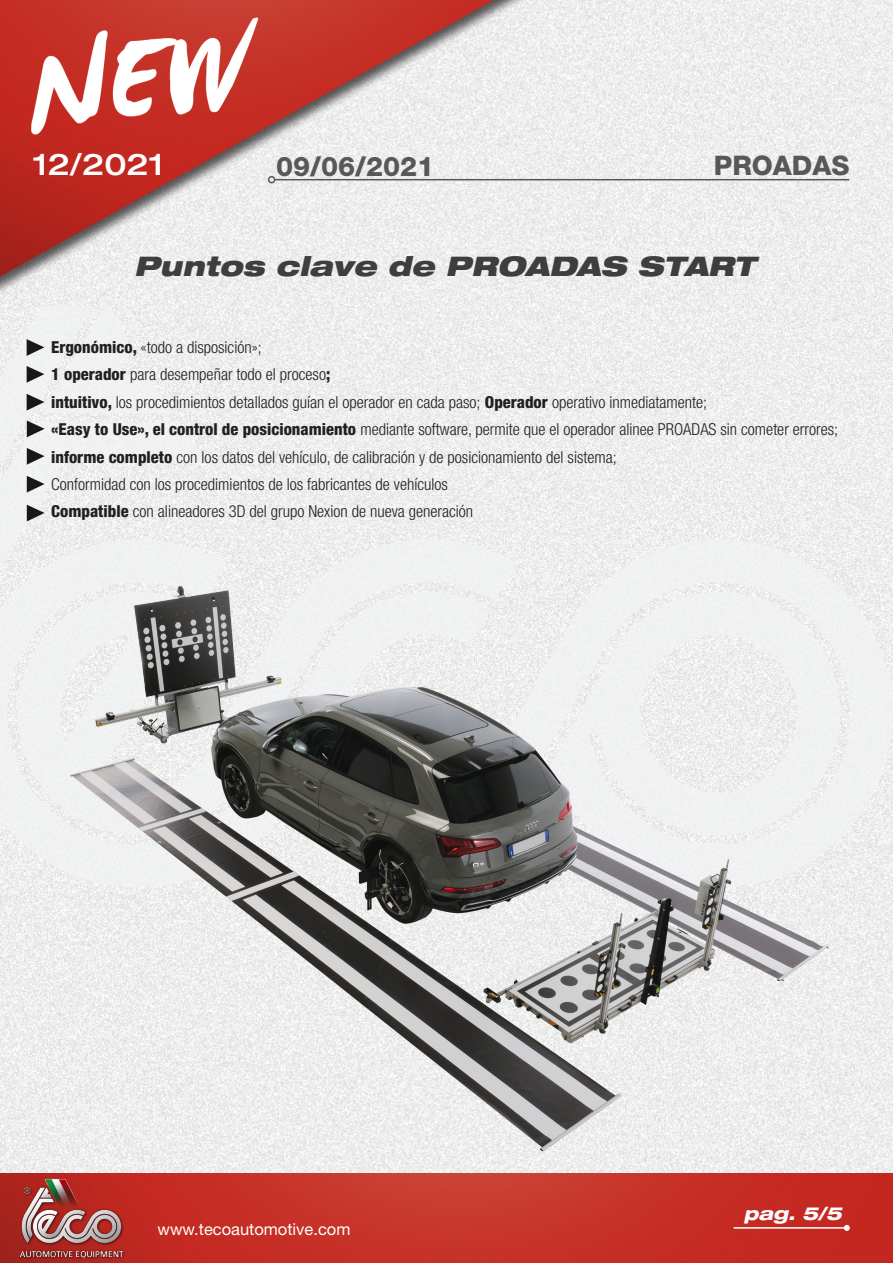
<style>
.page{position:relative;width:893px;height:1263px;background:#fff}
.page>*{position:absolute;margin:0;border:0;box-sizing:border-box;transform-origin:0 0}
.t1{font:500 expanded 30px "Helvetica Neue LT Std";color:#fff}
.t2{font:italic 900 expanded 27px "Helvetica Neue LT Std";color:#3e3e3f}
.t3{font:800 27px "Helvetica Neue LT Std";color:#57585a}
.t4{font:800 27px "Helvetica Neue LT Std";color:#57585a}
.t5{font:italic 800 expanded 18px "Helvetica Neue LT Std";color:#fff}
.t6{font:300 condensed 16.5px/27.3px "Helvetica Neue LT Std";color:#231f20}
.t7{font:16.5px "Helvetica Neue LT Std";color:#fff}
.s1{font-weight:800}
</style>
<div class="page">
<img style="left:0;top:888px;width:893px;height:285px">
<img style="left:0;top:1173px;width:893px;height:90px">
<img style="left:18px;top:1176px;width:155px;height:83px">
<hr style="left:733px;top:1227px;width:114px;height:2px;background:#fff">
<svg style="left:844px;top:1225px;width:6px;height:6px"></svg>
<svg style="left:0;top:415px;width:893px;height:473px;fill:#eff0f0"></svg>
<div style="left:0;top:0;width:893px;height:415px;background:#231f20;opacity:.75"></div>
<img style="left:0;top:0;width:494px;height:276px">
<img style="left:15px;top:13px;width:266px;height:141px">
<hr style="left:275px;top:179px;width:574px;height:1px;background:#57585a">
<div style="left:268px;top:176px;width:7px;height:7px;border:2px solid #57585a;border-radius:50%"></div>
<svg style="left:27px;top:448px;width:18px;height:17px"></svg>
<svg style="left:27px;top:339px;width:17px;height:17px"></svg>
<svg style="left:27px;top:476px;width:18px;height:17px"></svg>
<svg style="left:27px;top:366px;width:17px;height:17px"></svg>
<svg style="left:27px;top:505px;width:18px;height:16px"></svg>
<svg style="left:27px;top:394px;width:17px;height:17px"></svg>
<svg style="left:27px;top:421px;width:18px;height:16px"></svg>
<img style="left:60px;top:566px;width:773px;height:636px">
<h1 class="t1" style="left:33px;top:146px;width:132px">12/2021</h1>
<h2 class="t3" style="left:276px;top:150px;width:160px">09/06/2021</h2>
<h2 class="t4" style="left:714px;top:149px;width:136px">PROADAS</h2>
<h2 class="t2" style="left:134px;top:249px;width:623px">Puntos clave de PROADAS START</h2>
<p class="t6" style="left:51px;top:333px;width:788px"><span class="s1">Ergonómico,</span> «todo a disposición»;<br><span class="s1">1 operador</span> para desempeñar todo el proceso<span class="s1">;<br>intuitivo,</span> los procedimientos detallados guían el operador en cada paso; <span class="s1">Operador</span> operativo inmediatamente;<br><span class="s1">«Easy to Use», el control de posicionamiento</span> mediante software, permite que el operador alinee PROADAS sin cometer errores; <span class="s1">informe completo</span> con los datos del vehículo, de calibración y de posicionamiento del sistema;<br>Conformidad con los procedimientos de los fabricantes de vehículos<br><span class="s1">Compatible</span> con alineadores 3D del grupo Nexion de nueva generación</p>
<p class="t7" style="left:158px;top:1219px;width:194px">www.tecoautomotive.com</p>
<p class="t5" style="left:744px;top:1202px;width:100px">pag. 5/5</p>
</div>
